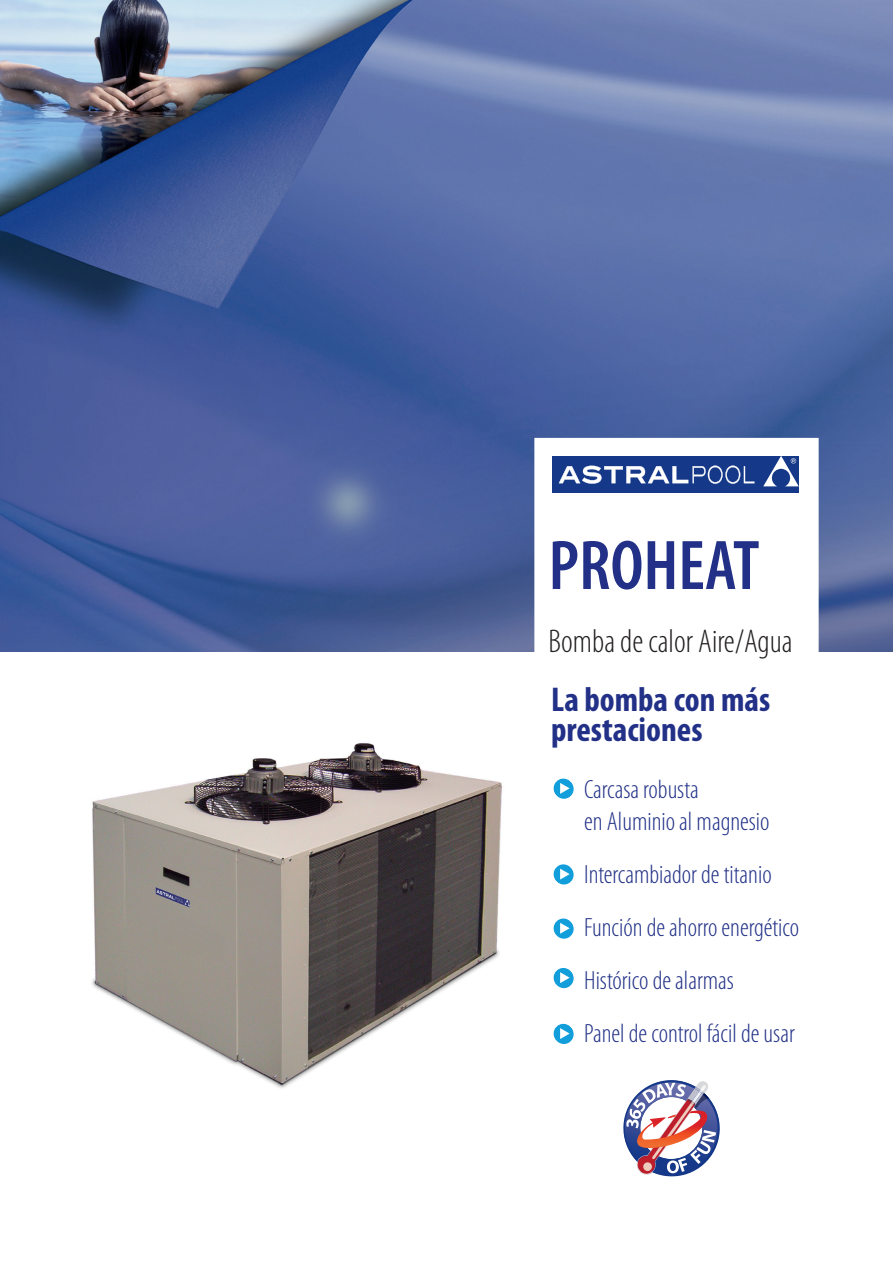
<style>
.page{position:relative;width:893px;height:1263px;background:#fff}
.page>*{position:absolute;margin:0;border:0;box-sizing:border-box;transform-origin:0 0}
.t1{font:600 condensed 70.8px "Myriad Pro";color:#223187}
.t2{font:700 condensed 34.5px/30px "Myriad Pro";color:#223187}
.t3{font:300 condensed 33px "Myriad Pro";color:#231f20}
.t4{font:300 condensed 26.4px/31.8px "Myriad Pro";color:#223187}
</style>
<div class="page">
<img style="left:0;top:0;width:893px;height:652px">
<div style="left:551px;top:455px;width:249px;height:39px;background:#153889"></div>
<svg style="left:559px;top:465px;width:195px;height:19px"></svg>
<svg style="left:763px;top:456px;width:36px;height:30px"></svg>
<img style="left:92px;top:743px;width:411px;height:345px">
<svg style="left:554px;top:779px;width:20px;height:20px"></svg>
<div style="left:554px;top:779px;width:19px;height:19px;background:#119eda;border-radius:50%"></div>
<svg style="left:560px;top:783px;width:10px;height:11px"></svg>
<svg style="left:554px;top:865px;width:20px;height:19px"></svg>
<div style="left:554px;top:864px;width:19px;height:20px;background:#119eda;border-radius:50%"></div>
<svg style="left:560px;top:869px;width:10px;height:11px"></svg>
<svg style="left:554px;top:919px;width:20px;height:20px"></svg>
<div style="left:554px;top:918px;width:19px;height:20px;background:#119eda;border-radius:50%"></div>
<svg style="left:560px;top:923px;width:10px;height:11px"></svg>
<svg style="left:554px;top:969px;width:20px;height:19px"></svg>
<div style="left:554px;top:968px;width:19px;height:19px;background:#119eda;border-radius:50%"></div>
<svg style="left:560px;top:972px;width:10px;height:11px"></svg>
<svg style="left:554px;top:1024px;width:20px;height:20px"></svg>
<div style="left:554px;top:1024px;width:19px;height:19px;background:#119eda;border-radius:50%"></div>
<svg style="left:560px;top:1028px;width:10px;height:11px"></svg>
<svg style="left:623px;top:1080px;width:97px;height:97px"></svg>
<p class="t1" style="left:549px;top:522px;width:212px">PROHEAT</p>
<p class="t3" style="left:549px;top:622px;width:245px">Bomba de calor Aire/Agua</p>
<p class="t2" style="left:551px;top:683px;width:221px">La bomba con más prestaciones</p>
<p class="t4" style="left:584px;top:773px;width:187px">Carcasa robusta<br>en Aluminio al magnesio</p>
<p class="t4" style="left:584px;top:858px;width:189px">Intercambiador de titanio</p>
<p class="t4" style="left:584px;top:911px;width:217px">Función de ahorro energético</p>
<p class="t4" style="left:584px;top:964px;width:151px">Histórico de alarmas</p>
<p class="t4" style="left:584px;top:1017px;width:212px">Panel de control fácil de usar</p>
</div>
